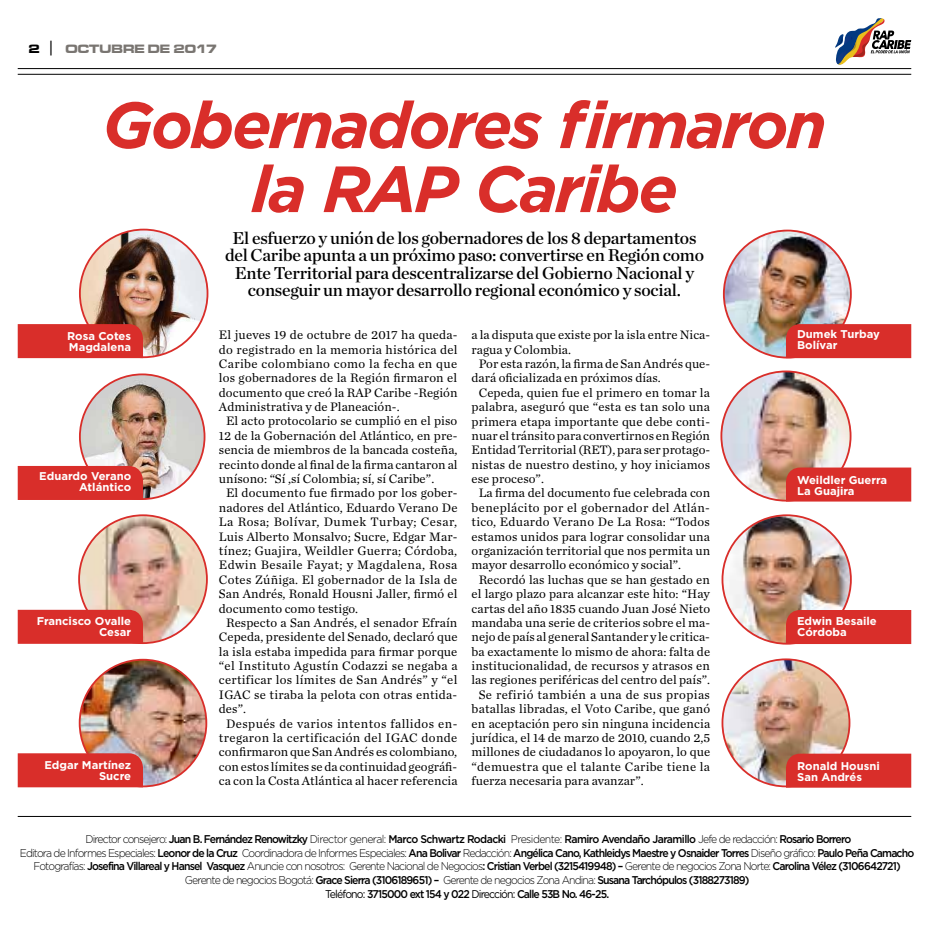
<style>
.page{position:relative;width:929px;height:929px;background:#fff}
.page>*{position:absolute;margin:0;border:0;box-sizing:border-box;transform-origin:0 0}
.t1{font:italic 700 65.12px/64px "Gotham";letter-spacing:-.04em;color:#d92e2a;text-align:center}
.t2{font:17.5px/17.5px "Chronicle Deck Semi";letter-spacing:-.015em;color:#000;text-align:center}
.t3{font:12.75px "Chronicle Text G1";letter-spacing:.005em;color:#000}
.t4{font:12.75px "Chronicle Text G1";letter-spacing:.025em;color:#000}
.t5{font:12.75px "Chronicle Text G1";letter-spacing:.035em;color:#000}
.t6{font:12.75px "Chronicle Text G1";letter-spacing:.03em;color:#000}
.t7{font:12.5px "Microgramma D Bold Exte";color:#797571}
.t8{font:500 11.25px/13.8px "Gotham";letter-spacing:-.08em;color:#000;text-align:center;scale:.93 1}
.t9{font:700 11.25px/11px "Gotham";color:#fff}
.t10{font:500 11.12px "Gotham";letter-spacing:-.055em;color:#000;scale:.94 1}
.s1{color:#000}
.s2{font-family:"Tw Cen";font-size:17.5px;color:#000}
.s3{font-weight:300;font-size:11.25px}
.s4{font-size:11.25px}
.s5{font-weight:300}
.s6{font-weight:400}
</style>
<div class="page">
<hr style="left:18px;top:68px;width:893px;height:1px;background:#000">
<hr style="left:18px;top:74px;width:893px;height:1px;background:#000">
<svg style="left:835px;top:18px;width:76px;height:47px"></svg>
<img style="left:80px;top:374px;width:124px;height:125px;border-radius:62px">
<img style="left:723px;top:230px;width:127px;height:127px;border-radius:63px">
<img style="left:79px;top:517px;width:128px;height:126px">
<img style="left:722px;top:515px;width:128px;height:128px;border-radius:64px">
<img style="left:80px;top:229px;width:127px;height:128px;border-radius:64px">
<img style="left:721px;top:371px;width:129px;height:129px">
<img style="left:80px;top:659px;width:126px;height:127px;border-radius:63px">
<img style="left:722px;top:659px;width:127px;height:127px;border-radius:63px">
<div style="left:18px;top:466px;width:125px;height:34px;background:#d92e2a"></div>
<div style="left:785px;top:324px;width:126px;height:34px;background:#d92e2a"></div>
<div style="left:18px;top:324px;width:125px;height:34px;background:#d92e2a"></div>
<div style="left:785px;top:467px;width:126px;height:34px;background:#d92e2a"></div>
<div style="left:18px;top:609px;width:125px;height:34px;background:#d92e2a"></div>
<div style="left:785px;top:610px;width:126px;height:34px;background:#d92e2a"></div>
<div style="left:18px;top:753px;width:125px;height:34px;background:#d92e2a"></div>
<div style="left:785px;top:753px;width:126px;height:34px;background:#d92e2a"></div>
<hr style="left:18px;top:816px;width:893px;height:1px;background:#000">
<p class="t7" style="left:28px;top:40px;width:50px"><span class="s1">2</span> <span class="s2">|</span> OCTUBRE</p>
<p class="t7" style="left:148px;top:40px;width:71px">DE 2017</p>
<h1 class="t1" style="left:102px;top:93px;width:725px">Gobernadores firmaron la RAP Caribe</h1>
<p class="t2" style="left:225px;top:228px;width:480px">El esfuerzo y unión de los gobernadores de los 8 departamentos del Caribe apunta a un próximo paso: convertirse en Región como Ente Territorial para descentralizarse del Gobierno Nacional y conseguir un mayor desarrollo regional económico y social.</p>
<p class="t3" style="left:219px;top:325px;width:240px">El jueves 19 de octubre de 2017 ha queda-</p>
<p class="t3" style="left:219px;top:339px;width:240px">do registrado en la memoria histórica del</p>
<p class="t6" style="left:219px;top:354px;width:240px">Caribe colombiano como la fecha en que</p>
<p class="t3" style="left:219px;top:368px;width:240px">los gobernadores de la Región firmaron el</p>
<p class="t3" style="left:219px;top:383px;width:240px">documento que creó la RAP Caribe -Región</p>
<p class="t3" style="left:219px;top:397px;width:182px">Administrativa y de Planeación-.</p>
<p class="t3" style="left:226px;top:411px;width:233px">El acto protocolario se cumplió en el piso</p>
<p class="t3" style="left:219px;top:426px;width:240px">12 de la Gobernación del Atlántico, en pre-</p>
<p class="t3" style="left:219px;top:440px;width:240px">sencia de miembros de la bancada costeña,</p>
<p class="t3" style="left:219px;top:454px;width:240px">recinto donde al final de la firma cantaron al</p>
<p class="t3" style="left:219px;top:469px;width:217px">unísono: “Sí ,sí Colombia; sí, sí Caribe”.</p>
<p class="t3" style="left:226px;top:483px;width:233px">El documento fue firmado por los gober-</p>
<p class="t3" style="left:219px;top:498px;width:240px">nadores del Atlántico, Eduardo Verano De</p>
<p class="t5" style="left:219px;top:512px;width:240px">La Rosa; Bolívar, Dumek Turbay; Cesar,</p>
<p class="t3" style="left:219px;top:526px;width:240px">Luis Alberto Monsalvo; Sucre, Edgar Mar-</p>
<p class="t3" style="left:219px;top:541px;width:240px">tínez; Guajira, Weildler Guerra; Córdoba,</p>
<p class="t5" style="left:219px;top:555px;width:240px">Edwin Besaile Fayat; y Magdalena, Rosa</p>
<p class="t3" style="left:219px;top:569px;width:240px">Cotes Zúñiga. El gobernador de la Isla de</p>
<p class="t3" style="left:219px;top:584px;width:240px">San Andrés, Ronald Housni Jaller, firmó el</p>
<p class="t3" style="left:219px;top:598px;width:141px">documento como testigo.</p>
<p class="t3" style="left:226px;top:613px;width:233px">Respecto a San Andrés, el senador Efraín</p>
<p class="t3" style="left:219px;top:627px;width:240px">Cepeda, presidente del Senado, declaró que</p>
<p class="t3" style="left:219px;top:641px;width:240px">la isla estaba impedida para firmar porque</p>
<p class="t4" style="left:219px;top:656px;width:240px">“el Instituto Agustín Codazzi se negaba a</p>
<p class="t3" style="left:219px;top:670px;width:240px">certificar los límites de San Andrés” y “el</p>
<p class="t3" style="left:219px;top:684px;width:240px">IGAC se tiraba la pelota con otras entida-</p>
<p class="t3" style="left:219px;top:699px;width:29px">des”.</p>
<p class="t5" style="left:226px;top:713px;width:233px">Después de varios intentos fallidos en-</p>
<p class="t4" style="left:219px;top:728px;width:240px">tregaron la certificación del IGAC donde</p>
<p class="t3" style="left:219px;top:742px;width:240px">confirmaron que San Andrés es colombiano,</p>
<p class="t3" style="left:219px;top:756px;width:240px">con estos límites se da continuidad geográfi-</p>
<p class="t3" style="left:219px;top:771px;width:240px">ca con la Costa Atlántica al hacer referencia</p>
<p class="t9" style="left:797px;top:329px;width:84px">Dumek Turbay<br>Bolívar</p>
<p class="t3" style="left:471px;top:325px;width:240px">a la disputa que existe por la isla entre Nica-</p>
<p class="t3" style="left:471px;top:339px;width:101px">ragua y Colombia.</p>
<p class="t3" style="left:478px;top:354px;width:233px">Por esta razón, la firma de San Andrés que-</p>
<p class="t3" style="left:471px;top:368px;width:190px">dará oficializada en próximos días.</p>
<p class="t3" style="left:478px;top:383px;width:233px">Cepeda, quien fue el primero en tomar la</p>
<p class="t3" style="left:471px;top:397px;width:240px">palabra, aseguró que “esta es tan solo una</p>
<p class="t3" style="left:471px;top:411px;width:240px">primera etapa importante que debe conti-</p>
<p class="t3" style="left:471px;top:426px;width:240px">nuar el tránsito para convertirnos en Región</p>
<p class="t3" style="left:471px;top:440px;width:240px">Entidad Territorial (RET), para ser protago-</p>
<p class="t3" style="left:471px;top:454px;width:240px">nistas de nuestro destino, y hoy iniciamos</p>
<p class="t3" style="left:471px;top:469px;width:74px">ese proceso”.</p>
<p class="t3" style="left:478px;top:483px;width:233px">La firma del documento fue celebrada con</p>
<p class="t4" style="left:471px;top:498px;width:240px">beneplácito por el gobernador del Atlán-</p>
<p class="t3" style="left:471px;top:512px;width:240px">tico, Eduardo Verano De La Rosa: “Todos</p>
<p class="t3" style="left:471px;top:526px;width:240px">estamos unidos para lograr consolidar una</p>
<p class="t3" style="left:471px;top:541px;width:240px">organización territorial que nos permita un</p>
<p class="t3" style="left:471px;top:555px;width:211px">mayor desarrollo económico y social”.</p>
<p class="t3" style="left:478px;top:569px;width:233px">Recordó las luchas que se han gestado en</p>
<p class="t3" style="left:471px;top:584px;width:240px">el largo plazo para alcanzar este hito: “Hay</p>
<p class="t3" style="left:471px;top:598px;width:240px">cartas del año 1835 cuando Juan José Nieto</p>
<p class="t3" style="left:471px;top:613px;width:240px">mandaba una serie de criterios sobre el ma-</p>
<p class="t3" style="left:471px;top:627px;width:240px">nejo de país al general Santander y le critica-</p>
<p class="t3" style="left:471px;top:641px;width:240px">ba exactamente lo mismo de ahora: falta de</p>
<p class="t3" style="left:471px;top:656px;width:240px">institucionalidad, de recursos y atrasos en</p>
<p class="t3" style="left:471px;top:670px;width:240px">las regiones periféricas del centro del país”.</p>
<p class="t6" style="left:478px;top:684px;width:233px">Se refirió también a una de sus propias</p>
<p class="t3" style="left:471px;top:699px;width:240px">batallas libradas, el Voto Caribe, que ganó</p>
<p class="t3" style="left:471px;top:713px;width:240px">en aceptación pero sin ninguna incidencia</p>
<p class="t3" style="left:471px;top:728px;width:240px">jurídica, el 14 de marzo de 2010, cuando 2,5</p>
<p class="t3" style="left:471px;top:742px;width:240px">millones de ciudadanos lo apoyaron, lo que</p>
<p class="t4" style="left:471px;top:756px;width:240px">“demuestra que el talante Caribe tiene la</p>
<p class="t3" style="left:471px;top:771px;width:174px">fuerza necesaria para avanzar”.</p>
<p class="t9" style="left:67px;top:330px;width:65px">Rosa Cotes<br>Magdalena</p>
<p class="t9" style="left:39px;top:470px;width:93px;text-align:right">Eduardo Verano<br>Atlántico</p>
<p class="t9" style="left:797px;top:474px;width:92px">Weildler Guerra<br>La Guajira</p>
<p class="t9" style="left:37px;top:615px;width:96px;text-align:right">Francisco Ovalle<br>Cesar</p>
<p class="t9" style="left:797px;top:615px;width:81px">Edwin Besaile<br>Córdoba</p>
<p class="t9" style="left:44px;top:759px;width:88px;text-align:right">Edgar Martínez<br>Sucre</p>
<p class="t9" style="left:797px;top:760px;width:84px">Ronald Housni<br>San Andrés</p>
<p class="t10" style="left:85px;top:831px;width:816px"><span class="s3">Director consejero:</span> <span class="s4">Juan B. Fernández Renowitzky</span> <span class="s5">Director general:</span> Marco Schwartz Rodacki <span class="s5">Presidente:</span> Ramiro Avendaño Jaramillo <span class="s3">Jefe de redacción:</span> <span class="s4">Rosario Borrero</span></p>
<p class="t8" style="left:20px;top:845px;width:963px"><span class="s5">Editora de Informes Especiales:</span> Leonor de la Cruz <span class="s5">Coordinadora de Informes Especiales:</span> Ana Bolivar <span class="s5">Redacción:</span> Angélica Cano, Kathleidys Maestre y Osnaider Torres <span class="s5">Diseño gráfico:</span> Paulo Peña Camacho <span class="s5">Fotografías:</span> Josefina Villareal y Hansel Vasquez <span class="s5">Anuncie con nosotros: Gerente Nacional de Negocios</span>: Cristian Verbel (3215419948) – <span class="s5">Gerente de negocios Zona Norte:</span> Carolina Vélez (3106642721)<br><span class="s5">Gerente de negocios Bogotá:</span> Grace Sierra (3106189651) – <span class="s5">Gerente de negocios Zona Andina:</span> Susana Tarchópulos (3188273189)<br><span class="s6">Teléfono:</span> 3715000 ext 154 y 022 <span class="s6">D irección:</span> Calle 53B No. 46-25.</p>
</div>
